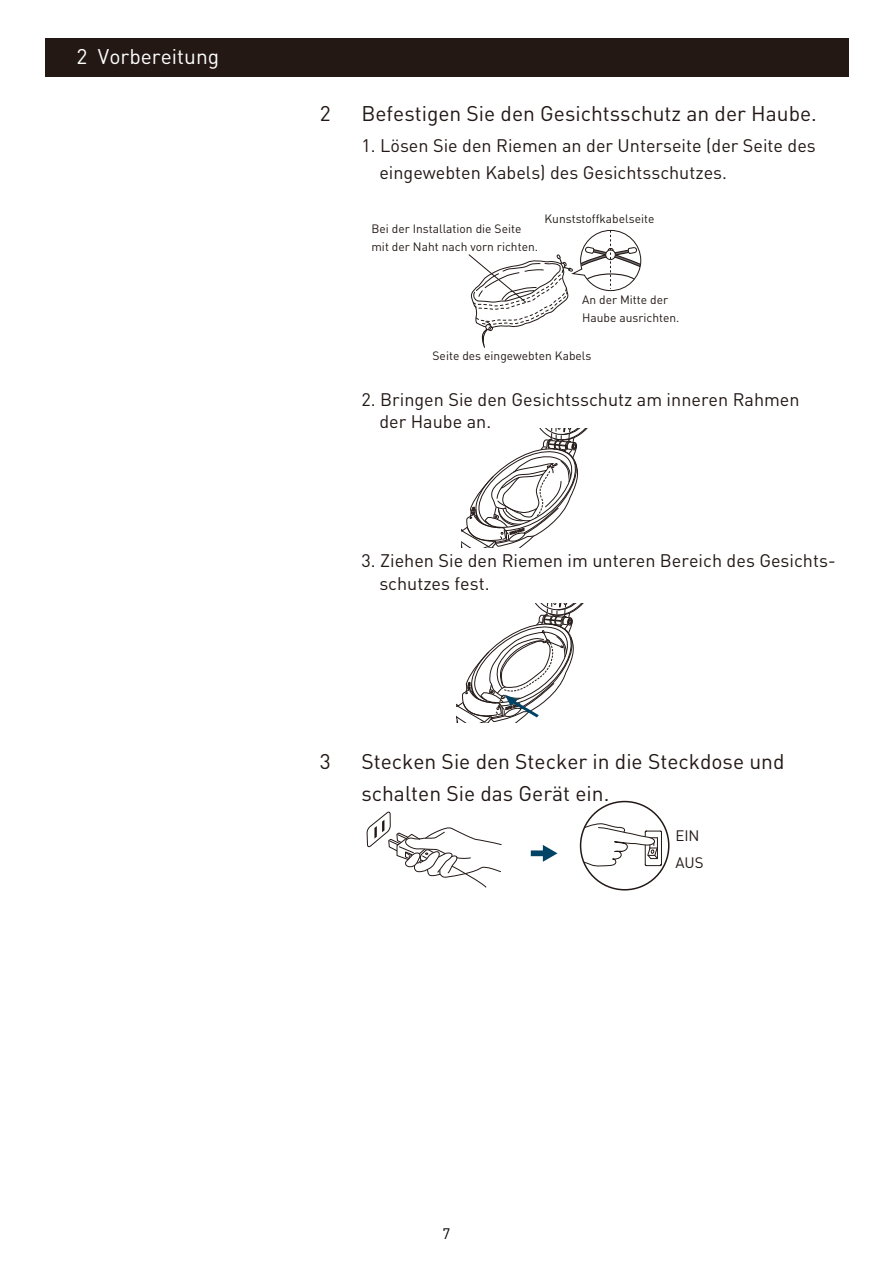
<style>
.page{position:relative;width:893px;height:1263px;background:#fff}
.page>*{position:absolute;margin:0;border:0;box-sizing:border-box;transform-origin:0 0}
.t1{font:21px/31.5px "DINOT";color:#221815}
.t2{font:21px "DINOT";color:#fff}
.t3{font:18px/22.5px "DINOT";color:#221815}
.t4{font:15px/27px "DINOT";color:#221815}
.t5{font:15px "DINOT";color:#040000}
.t6{font:12px/18px "DINOT";color:#221815}
</style>
<div class="page">
<div style="left:45px;top:38px;width:803px;height:39px;background:#231813"></div>
<svg style="left:531px;top:845px;width:26px;height:17px"></svg>
<svg style="left:366px;top:811px;width:136px;height:77px"></svg>
<svg style="left:581px;top:823px;width:81px;height:44px"></svg>
<div style="left:580px;top:801px;width:89px;height:89px;border:2px solid #221815;border-radius:50%"></div>
<svg style="left:462px;top:429px;width:125px;height:119px"></svg>
<svg style="left:468px;top:230px;width:174px;height:118px"></svg>
<svg style="left:457px;top:604px;width:126px;height:119px"></svg>
<p class="t2" style="left:77px;top:41px;width:144px">2 Vorbereitung</p>
<p class="t1" style="left:320px;top:95px;width:12px">2</p>
<p class="t1" style="left:361px;top:95px;width:457px">Befestigen Sie den Gesichtsschutz an der Haube.</p>
<p class="t3" style="left:379px;top:130px;width:438px;line-height:27px;text-indent:-18px">1. Lösen Sie den Riemen an der Unterseite (der Seite des eingewebten Kabels) des Gesichtsschutzes.</p>
<p class="t6" style="left:544px;top:208px;width:111px">Kunststoffkabelseite</p>
<p class="t6" style="left:371px;top:218px;width:168px">Bei der Installation die Seite mit der Naht nach vorn richten.</p>
<p class="t6" style="left:582px;top:290px;width:99px">An der Mitte der<br>Haube ausrichten.</p>
<p class="t6" style="left:433px;top:346px;width:160px">Seite des eingewebten Kabels</p>
<p class="t3" style="left:379px;top:386px;width:422px;text-indent:-18px">2. Bringen Sie den Gesichtsschutz am inneren Rahmen der Haube an.</p>
<p class="t3" style="left:379px;top:548px;width:458px;text-indent:-18px">3. Ziehen Sie den Riemen im unteren Bereich des Gesichts&shy;schutzes fest.</p>
<p class="t1" style="left:320px;top:744px;width:12px">3</p>
<p class="t1" style="left:361px;top:744px;width:425px">Stecken Sie den Stecker in die Steckdose und schalten Sie das Gerät ein.</p>
<p class="t4" style="left:675px;top:820px;width:30px">EIN<br>AUS</p>
<p class="t5" style="left:443px;top:1222px;width:9px">7</p>
</div>
